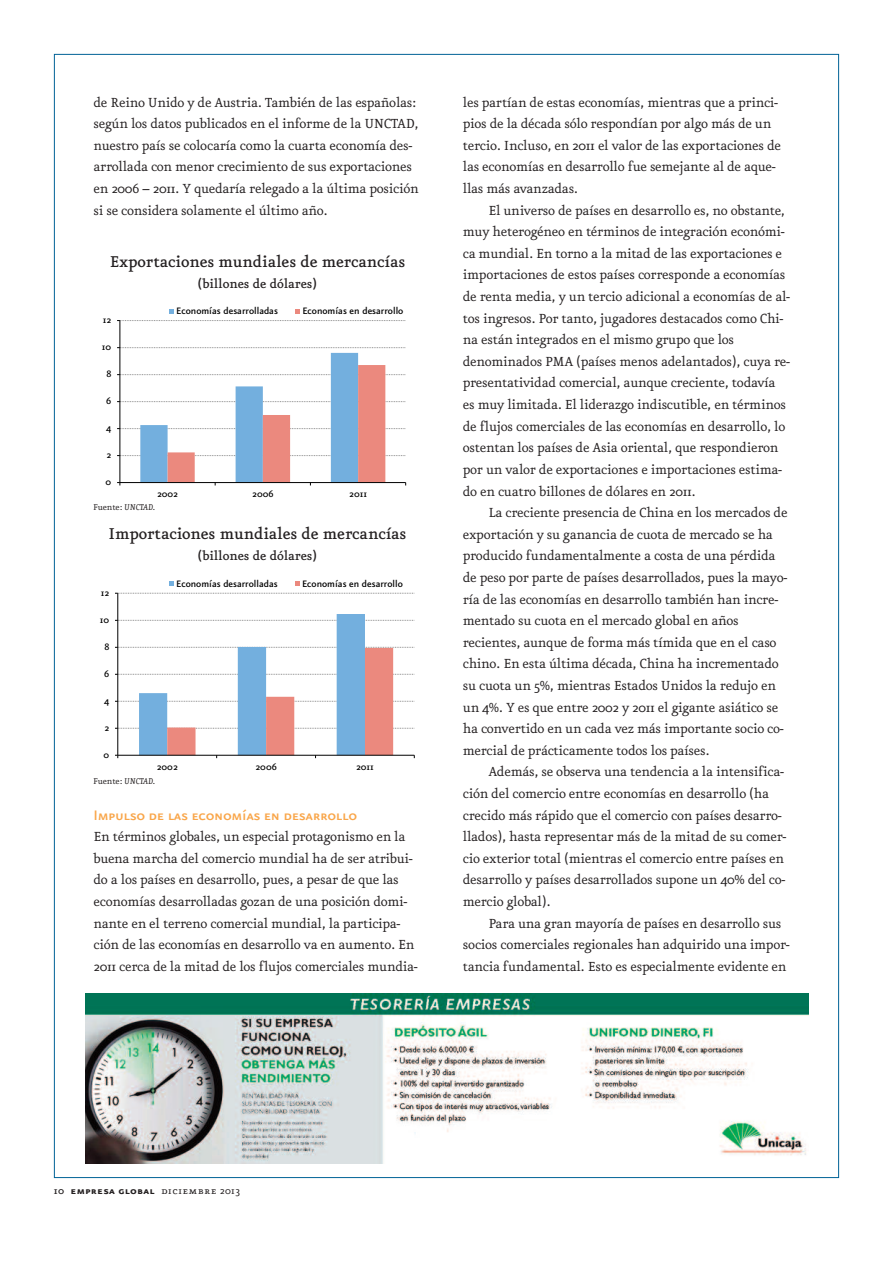
<style>
.page{position:relative;width:893px;height:1263px;background:#fff}
.page>*{position:absolute;margin:0;border:0;box-sizing:border-box;transform-origin:0 0}
.t1{font:500 18.75px "Eureka";letter-spacing:-.01em;color:#231f20}
.t2{font:16.5px "Eureka Sans Medium Caps";letter-spacing:-.02em;color:#f9a64a}
.t3{font:15.75px/21.6px "Eureka";letter-spacing:-.02em;color:#231f20}
.t4{font:500 15px "Eureka";letter-spacing:-.01em;color:#231f20}
.t5{font:12px "Eureka Sans Bold Caps";letter-spacing:.025em;color:#231f20}
.t6{font:500 11.25px "Eureka Sans";color:#000}
.t7{font:500 11.25px "Eureka";color:#000}
.t8{font:10.2px "Eureka";letter-spacing:-.01em;color:#231f20}
.s1{font-style:italic}
.s2{font-family:"Eureka";font-weight:500}
.s3{font-family:"Eureka Small Caps"}
.s4{font-family:"Eureka"}
</style>
<div class="page">
<img style="left:86px;top:993px;width:722px;height:170px">
<hr style="left:120px;top:321px;width:1px;height:162px;background:#000">
<svg style="left:117px;top:320px;width:289px;height:1px"></svg>
<svg style="left:117px;top:347px;width:289px;height:138px"></svg>
<svg style="left:169px;top:309px;width:5px;height:5px"></svg>
<svg style="left:295px;top:309px;width:5px;height:5px"></svg>
<hr style="left:118px;top:593px;width:1px;height:162px;background:#000">
<svg style="left:115px;top:593px;width:299px;height:1px"></svg>
<svg style="left:115px;top:614px;width:300px;height:144px"></svg>
<svg style="left:169px;top:581px;width:5px;height:5px"></svg>
<svg style="left:295px;top:581px;width:5px;height:5px"></svg>
<p class="t3" style="left:94px;top:92px;width:327px">de Reino Unido y de Austria. También de las españolas: según los datos publicados en el informe de la UNCTAD, nuestro país se colocaría como la cuarta economía des&shy;arrollada con menor crecimiento de sus exportaciones en 2006 – 2011. Y quedaría relegado a la última posición si se considera solamente el último año.</p>
<p class="t1" style="left:110px;top:252px;width:297px">Exportaciones mundiales de mercancías</p>
<p class="t4" style="left:198px;top:276px;width:121px">(billones de dólares)</p>
<p class="t7" style="left:103px;top:315px;width:10px">12</p>
<p class="t7" style="left:102px;top:342px;width:11px">10</p>
<p class="t7" style="left:106px;top:369px;width:6px">8</p>
<p class="t7" style="left:106px;top:396px;width:7px">6</p>
<p class="t7" style="left:106px;top:423px;width:7px">4</p>
<p class="t7" style="left:107px;top:450px;width:6px">2</p>
<p class="t7" style="left:106px;top:477px;width:7px">0</p>
<p class="t6" style="left:176px;top:306px;width:103px">Economías desarrolladas</p>
<p class="t6" style="left:302px;top:306px;width:103px">Economías en desarrollo</p>
<p class="t7" style="left:157px;top:488px;width:22px">2002</p>
<p class="t7" style="left:252px;top:488px;width:23px">2006</p>
<p class="t7" style="left:349px;top:488px;width:19px">2011</p>
<p class="t8" style="left:93px;top:502px;width:64px">Fuente: <span class="s1">UNCTAD.</span></p>
<p class="t1" style="left:109px;top:525px;width:299px">Importaciones mundiales de mercancías</p>
<p class="t4" style="left:198px;top:549px;width:121px">(billones de dólares)</p>
<p class="t7" style="left:101px;top:587px;width:10px">12</p>
<p class="t7" style="left:100px;top:614px;width:11px">10</p>
<p class="t7" style="left:104px;top:641px;width:6px">8</p>
<p class="t7" style="left:104px;top:668px;width:7px">6</p>
<p class="t7" style="left:104px;top:695px;width:7px">4</p>
<p class="t7" style="left:105px;top:722px;width:6px">2</p>
<p class="t7" style="left:104px;top:749px;width:7px">0</p>
<p class="t6" style="left:176px;top:578px;width:103px">Economías desarrolladas</p>
<p class="t6" style="left:302px;top:578px;width:102px">Economías en desarrollo</p>
<p class="t7" style="left:157px;top:761px;width:22px">2002</p>
<p class="t7" style="left:256px;top:761px;width:23px">2006</p>
<p class="t7" style="left:356px;top:761px;width:19px">2011</p>
<p class="t8" style="left:93px;top:776px;width:64px">Fuente: <span class="s1">UNCTAD.</span></p>
<p class="t2" style="left:94px;top:804px;width:265px">Impulso de las economías en desarrollo</p>
<p class="t3" style="left:94px;top:826px;width:326px">En términos globales, un especial protagonismo en la buena marcha del comercio mundial ha de ser atribui&shy;do a los países en desarrollo, pues, a pesar de que las economías desarrolladas gozan de una posición domi&shy;nante en el terreno comercial mundial, la participa&shy;ción de las economías en desarrollo va en aumento. En 2011 cerca de la mitad de los flujos comerciales mundia-</p>
<p class="t3" style="left:463px;top:92px;width:320px">les partían de estas economías, mientras que a princi&shy;pios de la década sólo respondían por algo más de un tercio. Incluso, en 2011 el valor de las exportaciones de las economías en desarrollo fue semejante al de aque&shy;llas más avanzadas.</p>
<p class="t3" style="left:463px;top:200px;width:329px;text-indent:26px">El universo de países en desarrollo es, no obstante, muy heterogéneo en términos de integración económi&shy;ca mundial. En torno a la mitad de las exportaciones e importaciones de estos países corresponde a economías de renta media, y un tercio adicional a economías de al&shy;tos ingresos. Por tanto, jugadores destacados como Chi&shy;na están integrados en el mismo grupo que los denominados PMA (países menos adelantados), cuya re&shy;presentatividad comercial, aunque creciente, todavía es muy limitada. El liderazgo indiscutible, en términos de flujos comerciales de las economías en desarrollo, lo ostentan los países de Asia oriental, que respondieron por un valor de exportaciones e importaciones estima&shy;do en cuatro billones de dólares en 2011.</p>
<p class="t3" style="left:463px;top:502px;width:326px;text-indent:26px">La creciente presencia de China en los mercados de exportación y su ganancia de cuota de mercado se ha producido fundamentalmente a costa de una pérdida de peso por parte de países desarrollados, pues la mayo&shy;ría de las economías en desarrollo también han incre&shy;mentado su cuota en el mercado global en años recientes, aunque de forma más tímida que en el caso chino. En esta última década, China ha incrementado su cuota un 5%, mientras Estados Unidos la redujo en un 4%. Y es que entre 2002 y 2011 el gigante asiático se ha convertido en un cada vez más importante socio co&shy;mercial de prácticamente todos los países.</p>
<p class="t3" style="left:463px;top:762px;width:325px;text-indent:26px">Además, se observa una tendencia a la intensifica&shy;ción del comercio entre economías en desarrollo (ha crecido más rápido que el comercio con países desarro&shy;llados), hasta representar más de la mitad de su comer&shy;cio exterior total (mientras el comercio entre países en desarrollo y países desarrollados supone un 40% del co&shy;mercio global).</p>
<p class="t3" style="left:463px;top:913px;width:329px;text-indent:26px">Para una gran mayoría de países en desarrollo sus socios comerciales regionales han adquirido una impor&shy;tancia fundamental. Esto es especialmente evidente en</p>
<p class="t5" style="left:54px;top:1184px;width:188px"><span class="s2">10</span> empresa global <span class="s3">diciembre</span> <span class="s4">2013</span></p>
</div>
